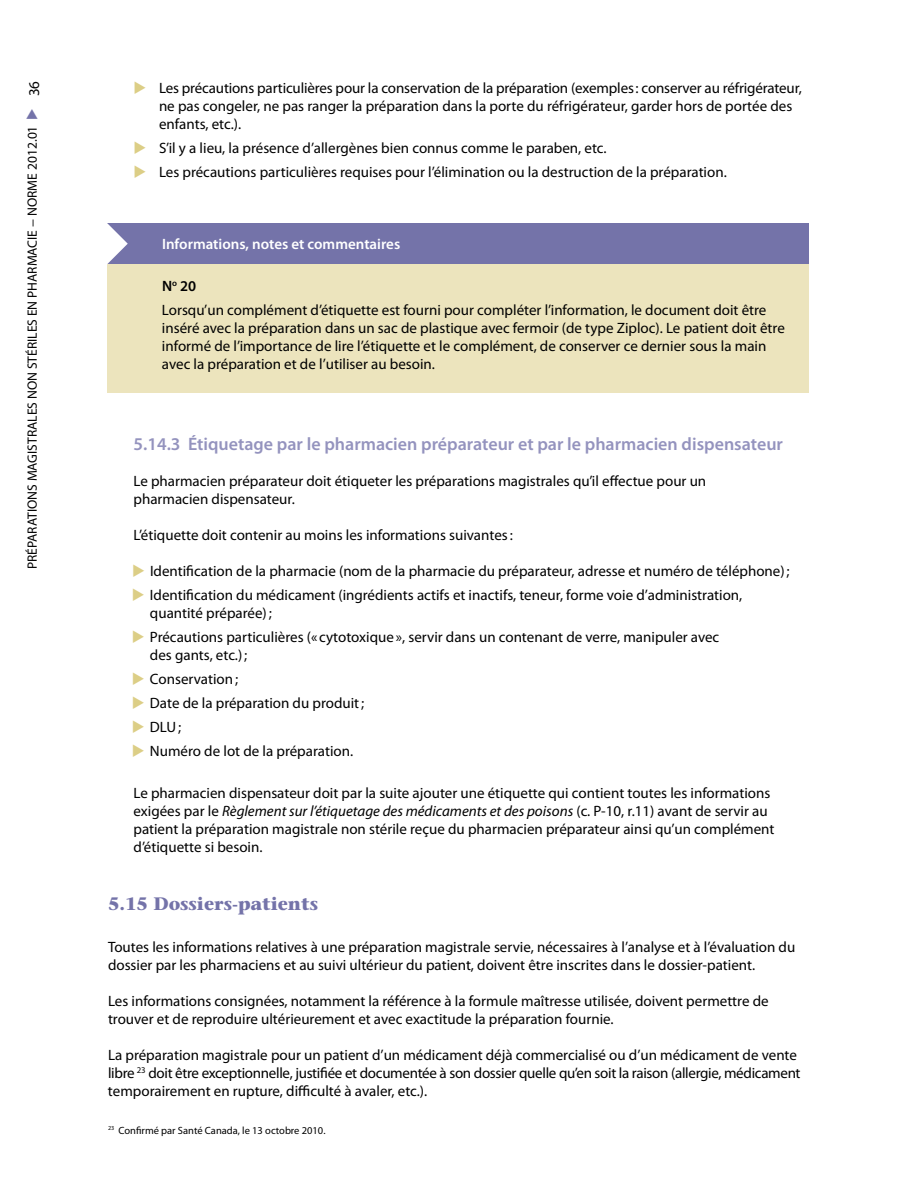
<style>
.page{position:relative;width:918px;height:1188px;background:#fff}
.page>*{position:absolute;margin:0;border:0;box-sizing:border-box;transform-origin:0 0}
.t1{font:600 18px "Myriad Pro";color:#9493be}
.t2{font:700 18px "Stone Serif";color:#7473a9}
.t3{font:15px/18px "Myriad Pro";color:#000}
.t4{font:600 15px "Myriad Pro";color:#fff}
.t5{font:13.5px "Myriad Pro";color:#000}
.t6{font:10.5px "Myriad Pro";color:#000}
.s1{color:#7473a9}
.s2{color:#dcce86}
.s3{font-weight:600}
.s4{font-style:italic}
</style>
<div class="page">
<div style="left:108px;top:223px;width:701px;height:170px;background:#ece4bd"></div>
<div style="left:108px;top:223px;width:701px;height:41px;background:#7473a9"></div>
<svg style="left:107px;top:223px;width:21px;height:59px"></svg>
<p class="t3" style="left:25px;top:96px;width:17px;rotate:-90deg">36</p>
<p class="t5" style="left:24px;top:569px;width:463px;rotate:-90deg">PRÉPARATIONS MAGISTRALES NON STÉRILES EN PHARMACIE − NORME 2012.01 <span class="s1">◆</span></p>
<p class="t3" style="left:159px;top:78px;width:644px;text-indent:-26px"><span class="s2">◆</span> Les précautions particulières pour la conservation de la préparation (exemples: conserver au réfrigérateur, ne pas congeler, ne pas ranger la préparation dans la porte du réfrigérateur, garder hors de portée des enfants, etc.).</p>
<p class="t3" style="left:134px;top:138px;width:475px"><span class="s2">◆</span> S’il y a lieu, la présence d’allergènes bien connus comme le paraben, etc.</p>
<p class="t3" style="left:134px;top:162px;width:595px"><span class="s2">◆</span> Les précautions particulières requises pour l’élimination ou la destruction de la préparation.</p>
<p class="t4" style="left:162px;top:234px;width:240px">Informations, notes et commentaires</p>
<p class="t3" style="left:162px;top:273px;width:606px;line-height:24px"><span class="s3">N</span><sup>o</sup> <span class="s3">20<br></span>Lorsqu’un complément d’étiquette est fourni pour compléter l’information, le document doit être</p>
<p class="t3" style="left:162px;top:318px;width:624px">inséré avec la préparation dans un sac de plastique avec fermoir (de type Ziploc). Le patient doit être informé de l’importance de lire l’étiquette et le complément, de conserver ce dernier sous la main avec la préparation et de l’utiliser au besoin.</p>
<p class="t1" style="left:133px;top:433px;width:651px">5.14.3 Étiquetage par le pharmacien préparateur et par le pharmacien dispensateur</p>
<p class="t3" style="left:134px;top:472px;width:574px">Le pharmacien préparateur doit étiqueter les préparations magistrales qu’il effectue pour un pharmacien dispensateur.</p>
<p class="t3" style="left:134px;top:526px;width:381px">L’étiquette doit contenir au moins les informations suivantes:</p>
<p class="t3" style="left:132px;top:562px;width:659px"><span class="s2">◆</span> Identification de la pharmacie (nom de la pharmacie du préparateur, adresse et numéro de téléphone);</p>
<p class="t3" style="left:150px;top:586px;width:594px;text-indent:-18px"><span class="s2">◆</span> Identification du médicament (ingrédients actifs et inactifs, teneur, forme voie d’administration, quantité préparée);</p>
<p class="t3" style="left:150px;top:628px;width:571px;text-indent:-18px"><span class="s2">◆</span> Précautions particulières (« cytotoxique», servir dans un contenant de verre, manipuler avec des gants, etc.);</p>
<p class="t3" style="left:132px;top:670px;width:108px"><span class="s2">◆</span> Conservation;</p>
<p class="t3" style="left:132px;top:694px;width:234px"><span class="s2">◆</span> Date de la préparation du produit;</p>
<p class="t3" style="left:132px;top:718px;width:51px"><span class="s2">◆</span> DLU;</p>
<p class="t3" style="left:132px;top:742px;width:223px"><span class="s2">◆</span> Numéro de lot de la préparation.</p>
<p class="t3" style="left:133px;top:784px;width:643px">Le pharmacien dispensateur doit par la suite ajouter une étiquette qui contient toutes les informations exigées par le <span class="s4">Règlement sur l’étiquetage des médicaments et des poisons</span> (c. P-10, r.11) avant de servir au patient la préparation magistrale non stérile reçue du pharmacien préparateur ainsi qu’un complément d’étiquette si besoin.</p>
<p class="t2" style="left:108px;top:892px;width:212px">5.15 Dossiers-patients</p>
<p class="t3" style="left:108px;top:937px;width:689px">Toutes les informations relatives à une préparation magistrale servie, nécessaires à l’analyse et à l’évaluation du dossier par les pharmaciens et au suivi ultérieur du patient, doivent être inscrites dans le dossier-patient.</p>
<p class="t3" style="left:108px;top:991px;width:662px">Les informations consignées, notamment la référence à la formule maîtresse utilisée, doivent permettre de trouver et de reproduire ultérieurement et avec exactitude la préparation fournie.</p>
<p class="t3" style="left:108px;top:1045px;width:694px">La préparation magistrale pour un patient d’un médicament déjà commercialisé ou d’un médicament de vente libre <sup>23</sup> doit être exceptionnelle, justifiée et documentée à son dossier quelle qu’en soit la raison (allergie, médicament temporairement en rupture, difficulté à avaler, etc.).</p>
<p class="t6" style="left:108px;top:1124px;width:219px"><sup>23</sup> Confirmé par Santé Canada, le 13 octobre 2010.</p>
</div>
